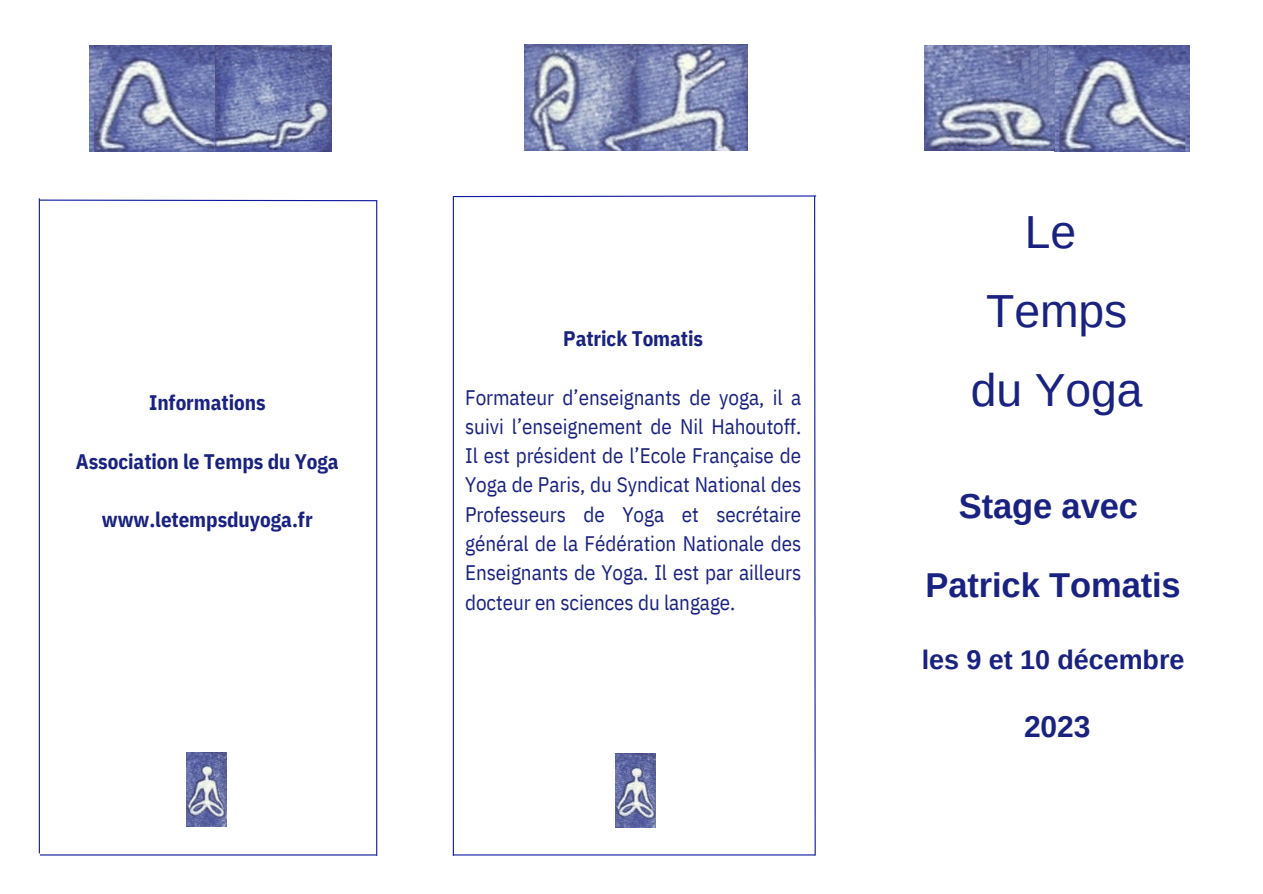
<style>
.page{position:relative;width:1263px;height:894px;background:#fff}
.page>*{position:absolute;margin:0;border:0;box-sizing:border-box;transform-origin:0 0}
.t1{font:46.35px "Arimo";letter-spacing:-.005em;color:#192280}
.t2{font:700 34.5px "Arimo";letter-spacing:-.005em;color:#192280}
.t3{font:700 30px "Arimo";color:#192280}
.t4{font:700 27px "Arimo";letter-spacing:-.005em;color:#192280}
.t5{font:21px/29.2px "IBM Plex Sans Cond";letter-spacing:-.005em;color:#192280;text-align:justify}
.t6{font:700 21px "IBM Plex Sans Cond";letter-spacing:-.005em;color:#192280}
</style>
<div class="page">
<img style="left:186px;top:752px;width:40px;height:74px">
<img style="left:524px;top:45px;width:224px;height:106px">
<img style="left:924px;top:45px;width:265px;height:106px">
<hr style="left:888px;top:144px;width:131px;height:1px;background:#fff">
<img style="left:89px;top:45px;width:126px;height:106px">
<img style="left:215px;top:45px;width:116px;height:106px">
<svg style="left:452px;top:195px;width:365px;height:661px"></svg>
<hr style="left:453px;top:854px;width:362px;height:1px;background:#0b199f">
<svg style="left:40px;top:199px;width:338px;height:3px"></svg>
<hr style="left:39px;top:198px;width:1px;height:655px;background:#0b199f">
<hr style="left:40px;top:854px;width:336px;height:1px;background:#0b199f">
<hr style="left:376px;top:201px;width:1px;height:654px;background:#0b199f">
<p class="t6" style="left:149px;top:388px;width:118px">Informations</p>
<p class="t6" style="left:76px;top:447px;width:264px">Association le Temps du Yoga</p>
<p class="t6" style="left:102px;top:505px;width:212px">www.letempsduyoga.fr</p>
<p class="t6" style="left:563px;top:324px;width:141px">Patrick Tomatis</p>
<p class="t5" style="left:465px;top:382px;width:338px">Formateur d’enseignants de yoga, il a suivi l’enseignement de Nil Hahoutoff.<br>Il est président de l’Ecole Française de Yoga de Paris, du Syndicat National des Professeurs de Yoga et secrétaire général de la Fédération Nationale des Enseignants de Yoga. Il est par ailleurs docteur en sciences du langage.</p>
<p class="t1" style="left:1025px;top:206px;width:53px">Le</p>
<p class="t1" style="left:986px;top:285px;width:142px">Temps</p>
<p class="t1" style="left:971px;top:363px;width:173px">du Yoga</p>
<p class="t2" style="left:959px;top:487px;width:181px">Stage avec</p>
<p class="t2" style="left:925px;top:565px;width:257px">Patrick Tomatis</p>
<p class="t4" style="left:922px;top:644px;width:264px">les 9 et 10 décembre</p>
<p class="t3" style="left:1024px;top:709px;width:68px">2023</p>
</div>
